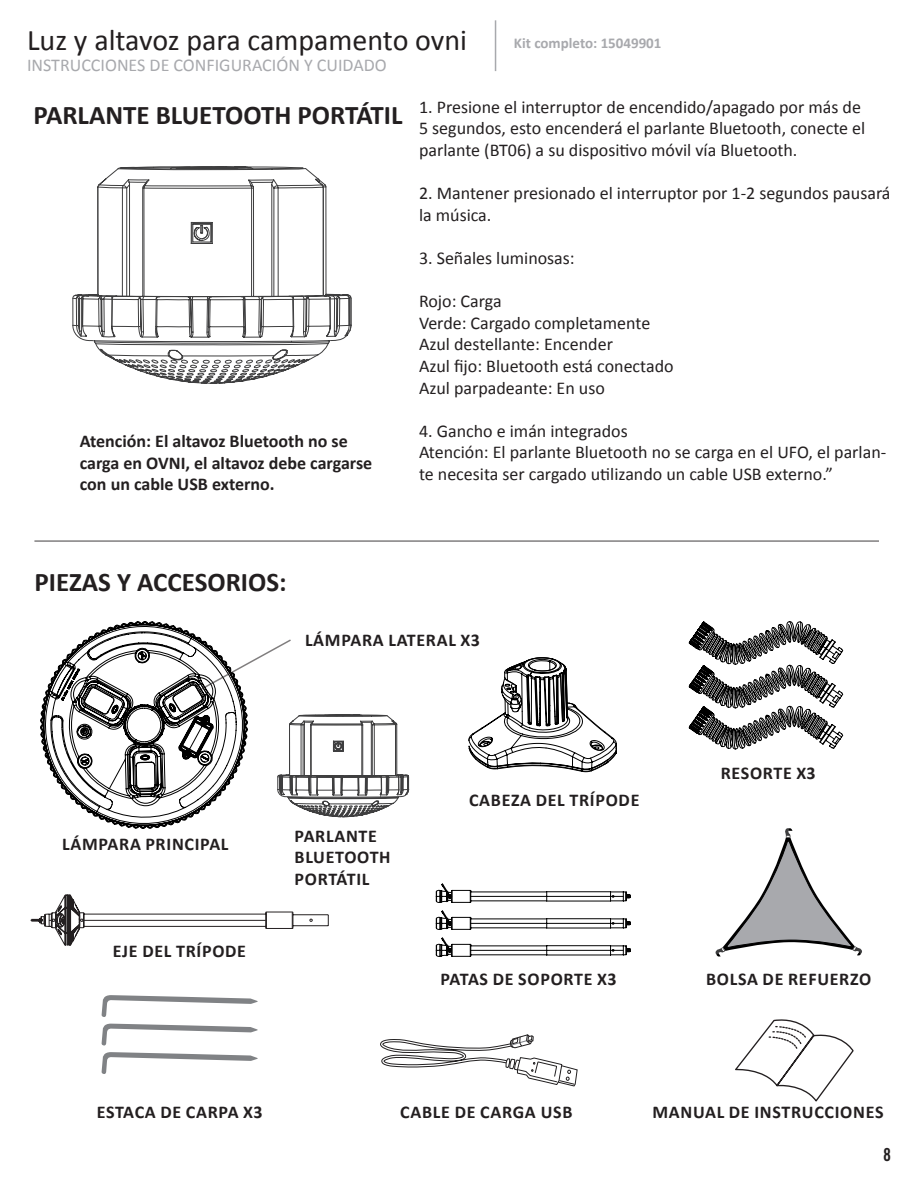
<style>
.page{position:relative;width:918px;height:1188px;background:#fff}
.page>*{position:absolute;margin:0;border:0;box-sizing:border-box;transform-origin:0 0}
.t1{font:30px "Calibri";color:#231f20}
.t2{font:700 27px "Calibri";color:#231f20}
.t3{font:18px/21.6px "Calibri";color:#231f20}
.t4{font:700 18px/21.6px "Calibri";letter-spacing:.04em;color:#231f20}
.t5{font:700 18px/21.6px "Calibri";color:#231f20}
.t6{font:18px "Calibri";color:#a8a9ad}
.t7{font:18px "Trade Gothic Bold Cond Twenty";color:#231f20}
.t8{font:700 15px "Calibri";color:#a8a9ad}
</style>
<div class="page">
<hr style="left:495px;top:20px;width:1px;height:51px;background:#a8a9ad">
<svg style="left:72px;top:166px;width:280px;height:218px"></svg>
<svg style="left:689px;top:621px;width:154px;height:129px"></svg>
<svg style="left:30px;top:894px;width:299px;height:52px"></svg>
<svg style="left:436px;top:884px;width:195px;height:73px"></svg>
<svg style="left:715px;top:828px;width:147px;height:129px"></svg>
<svg style="left:101px;top:1052px;width:157px;height:22px"></svg>
<svg style="left:101px;top:1024px;width:157px;height:22px"></svg>
<svg style="left:101px;top:995px;width:157px;height:22px"></svg>
<svg style="left:380px;top:1034px;width:198px;height:53px"></svg>
<svg style="left:735px;top:1019px;width:119px;height:83px"></svg>
<hr style="left:34px;top:540px;width:845px;height:2px;background:#231f20">
<svg style="left:469px;top:657px;width:148px;height:115px"></svg>
<svg style="left:40px;top:621px;width:370px;height:208px"></svg>
<h1 class="t1" style="left:27px;top:21px;width:442px">Luz y altavoz para campamento ovni</h1>
<p class="t6" style="left:27px;top:54px;width:361px">INSTRUCCIONES DE CONFIGURACIÓN Y CUIDADO</p>
<p class="t8" style="left:514px;top:34px;width:149px">Kit completo: 15049901</p>
<h2 class="t2" style="left:33px;top:98px;width:371px">PARLANTE BLUETOOTH PORTÁTIL</h2>
<p class="t5" style="left:80px;top:430px;width:294px">Atención: El altavoz Bluetooth no se carga en OVNI, el altavoz debe cargarse con un cable USB externo.</p>
<p class="t3" style="left:419px;top:95px;width:448px">1. Presione el interruptor de encendido/apagado por más de<br>5 segundos, esto encenderá el parlante Bluetooth, conecte el parlante (BT06) a su dispositivo móvil vía Bluetooth.</p>
<p class="t3" style="left:419px;top:182px;width:473px">2. Mantener presionado el interruptor por 1-2 segundos pausará la música.</p>
<p class="t3" style="left:419px;top:246px;width:157px">3. Señales luminosas:</p>
<p class="t3" style="left:419px;top:290px;width:256px">Rojo: Carga<br>Verde: Cargado completamente<br>Azul destellante: Encender<br>Azul fijo: Bluetooth está conectado<br>Azul parpadeante: En uso</p>
<p class="t3" style="left:419px;top:419px;width:469px">4. Gancho e imán integrados<br>Atención: El parlante Bluetooth no se carga en el UFO, el parlan&shy;te necesita ser cargado utilizando un cable USB externo.”</p>
<h2 class="t2" style="left:34px;top:565px;width:254px">PIEZAS Y ACCESORIOS:</h2>
<p class="t4" style="left:305px;top:629px;width:177px">LÁMPARA LATERAL X3</p>
<p class="t4" style="left:62px;top:833px;width:168px">LÁMPARA PRINCIPAL</p>
<p class="t4" style="left:295px;top:824px;width:98px">PARLANTE<br>BLUETOOTH<br>PORTÁTIL</p>
<p class="t4" style="left:113px;top:939px;width:135px">EJE DEL TRÍPODE</p>
<p class="t4" style="left:469px;top:788px;width:172px">CABEZA DEL TRÍPODE</p>
<p class="t4" style="left:441px;top:968px;width:178px">PATAS DE SOPORTE X3</p>
<p class="t4" style="left:721px;top:762px;width:97px">RESORTE X3</p>
<p class="t4" style="left:706px;top:968px;width:167px">BOLSA DE REFUERZO</p>
<p class="t4" style="left:97px;top:1101px;width:167px">ESTACA DE CARPA X3</p>
<p class="t4" style="left:400px;top:1101px;width:174px">CABLE DE CARGA USB</p>
<p class="t4" style="left:653px;top:1101px;width:233px">MANUAL DE INSTRUCCIONES</p>
<p class="t7" style="left:883px;top:1144px;width:9px">8</p>
</div>
